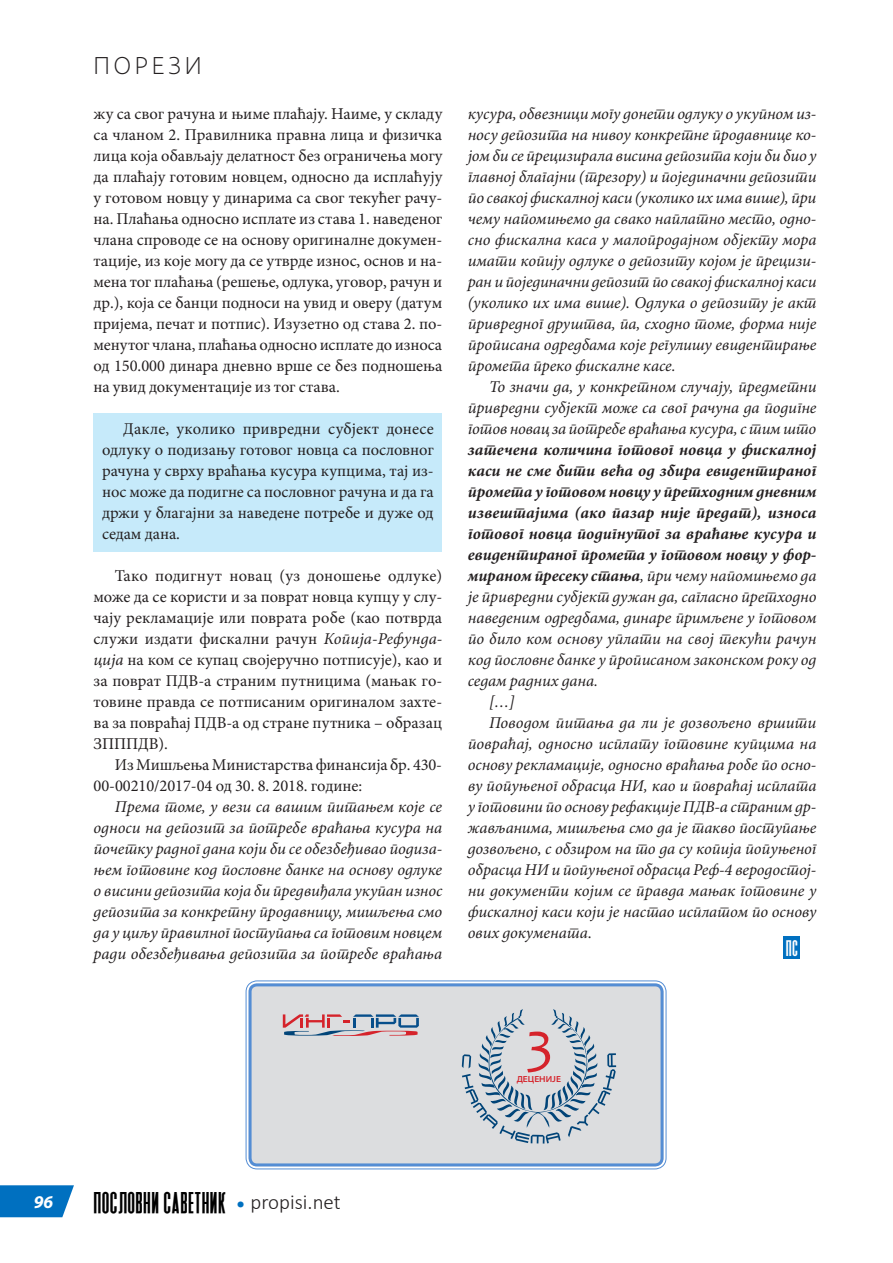
<style>
.page{position:relative;width:893px;height:1263px;background:#fff}
.page>*{position:absolute;margin:0;border:0;box-sizing:border-box;transform-origin:0 0}
.t1{font:57.3px "Candara";color:#d5232b}
.t2{font:28.5px "Heathergreen";letter-spacing:.04em;color:#000}
.t3{font:300 25.5px "Adobe Clean";letter-spacing:.15em;color:#231f20}
.t4{font:21px "Heathergreen";color:#fff}
.t5{font:italic 700 18px "Myriad Pro";color:#fff}
.t6{font:italic 16.5px/21px "Minion Pro";letter-spacing:-.005em;color:#231f20;text-align:justify}
.t7{font:16.5px/21px "Minion Pro";letter-spacing:-.005em;color:#231f20;text-align:justify}
.t8{font:italic 700 16.5px "Minion Pro";color:#231f20}
.t9{font:600 semi-expanded 8.85px "Myriad Pro";color:#d5232b}
.s1{font-style:italic}
.s2{font-weight:700}
.s3{font-style:normal}
.s4{font-family:"Calibri";font-weight:300;font-size:21px;color:#0070c0}
.s5{font-family:"Calibri";font-weight:300;font-size:21px;color:#231f20}
</style>
<div class="page">
<svg style="left:0;top:1185px;width:74px;height:32px;background:#167cc5"></svg>
<div style="left:94px;top:413px;width:348px;height:139px;background:#c6eafa"></div>
<div style="left:783px;top:936px;width:17px;height:23px;background:#0070c0"></div>
<div style="left:249px;top:983px;width:414px;height:183px;background:#dcdddf;border-radius:9px"></div>
<svg style="left:462px;top:1009px;width:154px;height:134px"></svg>
<div style="left:246px;top:980px;width:420px;height:189px;border:1px solid #548dd4;border-radius:11px"></div>
<div style="left:249px;top:983px;width:414px;height:183px;border:3px solid #548dd4;border-radius:7px"></div>
<svg style="left:283px;top:1014px;width:136px;height:22px"></svg>
<h3 class="t3" style="left:94px;top:49px;width:110px">ПОРЕЗИ</h3>
<p class="t7" style="left:94px;top:103px;width:350px">жу са свог рачуна и њиме плаћају. Наиме, у складу са чланом 2. Правилника правна лица и физичка лица која обављају делатност без ограничења могу да плаћају готовим новцем, односно да исплаћују у готовом новцу у динарима са свог текућег рачу&shy;на. Плаћања односно исплате из става 1. наведеног члана спроводе се на основу оригиналне докумен&shy;тације, из које могу да се утврде износ, основ и на&shy;мена тог плаћања (решење, одлука, уговор, рачун и др.), која се банци подноси на увид и оверу (датум пријема, печат и потпис). Изузетно од става 2. по&shy;менутог члана, плаћања односно исплате до износа од 150.000 динара дневно врше се без подношења на увид документације из тог става.</p>
<p class="t7" style="left:102px;top:418px;width:333px;text-indent:21px">Дакле, уколико привредни субјект донесе одлуку о подизању готовог новца са пословног рачуна у сврху враћања кусура купцима, тај из&shy;нос може да подигне са пословног рачуна и да га држи у благајни за наведене потребе и дуже од седам дана.</p>
<p class="t7" style="left:94px;top:565px;width:350px;text-indent:21px">Тако подигнут новац (уз доношење одлуке) може да се користи и за поврат новца купцу у слу&shy;чају рекламације или поврата робе (као потврда служи издати фискални рачун <span class="s1">Копија-Рефунда&shy;ција</span> на ком се купац својеручно потписује), као и за поврат ПДВ-а страним путницима (мањак го&shy;товине правда се потписаним оригиналом захте&shy;ва за повраћај ПДВ-а од стране путника – образац ЗПППДВ).</p>
<p class="t7" style="left:94px;top:754px;width:350px;text-indent:21px">Из Мишљења Министарства финансија бр. 430-<br>00-00210/2017-04 од 30. 8. 2018. године:</p>
<p class="t6" style="left:94px;top:796px;width:350px;text-indent:21px">Према томе, у вези са вашим питањем које се односи на депозит за потребе враћања кусура на почетку радног дана који би се обезбеђивао подиза&shy;њем готовине код пословне банке на основу одлуке о висини депозита која би предвиђала укупан износ депозита за конкретну продавницу, мишљења смо да у циљу правилног поступања са готовим новцем ради обезбеђивања депозита за потребе враћања</p>
<p class="t6" style="left:468px;top:103px;width:350px">кусура, обвезници могу донети одлуку о укупном из&shy;носу депозита на нивоу конкретне продавнице ко&shy;јом би се прецизирала висина депозита који би био у главној благајни (трезору) и појединачни депозити по свакој фискалној каси (уколико их има више), при чему напомињемо да свако наплатно место, одно&shy;сно фискална каса у малопродајном објекту мора имати копију одлуке о депозиту којом је прецизи&shy;ран и појединачни депозит по свакој фискалној каси (уколико их има више). Одлука о депозиту је акт привредног друштва, па, сходно томе, форма није прописана одредбама које регулишу евидентирање промета преко фискалне касе.</p>
<p class="t6" style="left:468px;top:376px;width:350px;text-indent:21px">To значи да, у конкретном случају, предметни привредни субјект може са свог рачуна да подигне готов новац за потребе враћања кусура, с тим што</p>
<p class="t8" style="left:468px;top:438px;width:350px">затечена количина готовог новца у фискалној</p>
<p class="t8" style="left:468px;top:459px;width:350px">каси не сме бити већа од збира евидентираног</p>
<p class="t8" style="left:468px;top:480px;width:350px">промета у готовом новцу у претходним дневним</p>
<p class="t8" style="left:468px;top:501px;width:350px">извештајима (ако пазар није предат), износа</p>
<p class="t8" style="left:468px;top:522px;width:350px">готовог новца подигнутог за враћање кусура и</p>
<p class="t8" style="left:468px;top:543px;width:350px">евидентираног промета у готовом новцу у фор-</p>
<p class="t6" style="left:468px;top:565px;width:350px"><span class="s2">мираном пресеку стања</span>, при чему напомињемо да</p>
<p class="t6" style="left:468px;top:586px;width:350px">је привредни субјект дужан да, сагласно претходно</p>
<p class="t6" style="left:468px;top:607px;width:350px">наведеним одредбама, динаре примљене у готовом</p>
<p class="t6" style="left:468px;top:628px;width:350px">по било ком основу уплати на свој текући рачун</p>
<p class="t6" style="left:468px;top:649px;width:350px">код пословне банке у прописаном законском року од</p>
<p class="t6" style="left:468px;top:670px;width:132px">седам радних дана.</p>
<p class="t6" style="left:489px;top:691px;width:27px">[…]</p>
<p class="t6" style="left:489px;top:712px;width:329px">Поводом питања да ли је дозвољено вршити</p>
<p class="t6" style="left:468px;top:733px;width:350px">повраћај, односно исплату готовине купцима на</p>
<p class="t6" style="left:468px;top:754px;width:350px">основу рекламације, односно враћања робе по осно-</p>
<p class="t6" style="left:468px;top:775px;width:350px">ву попуњеног обрасца НИ, као и повраћај исплата</p>
<p class="t6" style="left:468px;top:796px;width:350px">у готовини по основу рефакције ПДВ-а страним др-</p>
<p class="t6" style="left:468px;top:817px;width:350px">жављанима, мишљења смо да је такво поступање</p>
<p class="t6" style="left:468px;top:838px;width:350px">дозвољено, с обзиром на то да су копија попуњеног</p>
<p class="t6" style="left:468px;top:859px;width:350px">обрасца НИ и попуњеног обрасца Реф-4 веродостој-</p>
<p class="t6" style="left:468px;top:880px;width:350px">ни документи којим се правда мањак готовине у</p>
<p class="t6" style="left:468px;top:901px;width:350px">фискалној каси који је настао исплатом по основу</p>
<p class="t6" style="left:468px;top:922px;width:125px">ових докумената<span class="s3">.</span></p>
<p class="t4" style="left:786px;top:931px;width:13px">ПС</p>
<h1 class="t1" style="left:526px;top:1007px;width:29px">3</h1>
<p class="t9" style="left:517px;top:1074px;width:46px">ДЕЦЕНИЈЕ</p>
<p class="t5" style="left:34px;top:1190px;width:21px">96</p>
<h2 class="t2" style="left:94px;top:1179px;width:248px">ПОСЛОВНИ САВЕТНИК <span class="s4">•</span> <span class="s5">propisi.net</span></h2>
</div>
